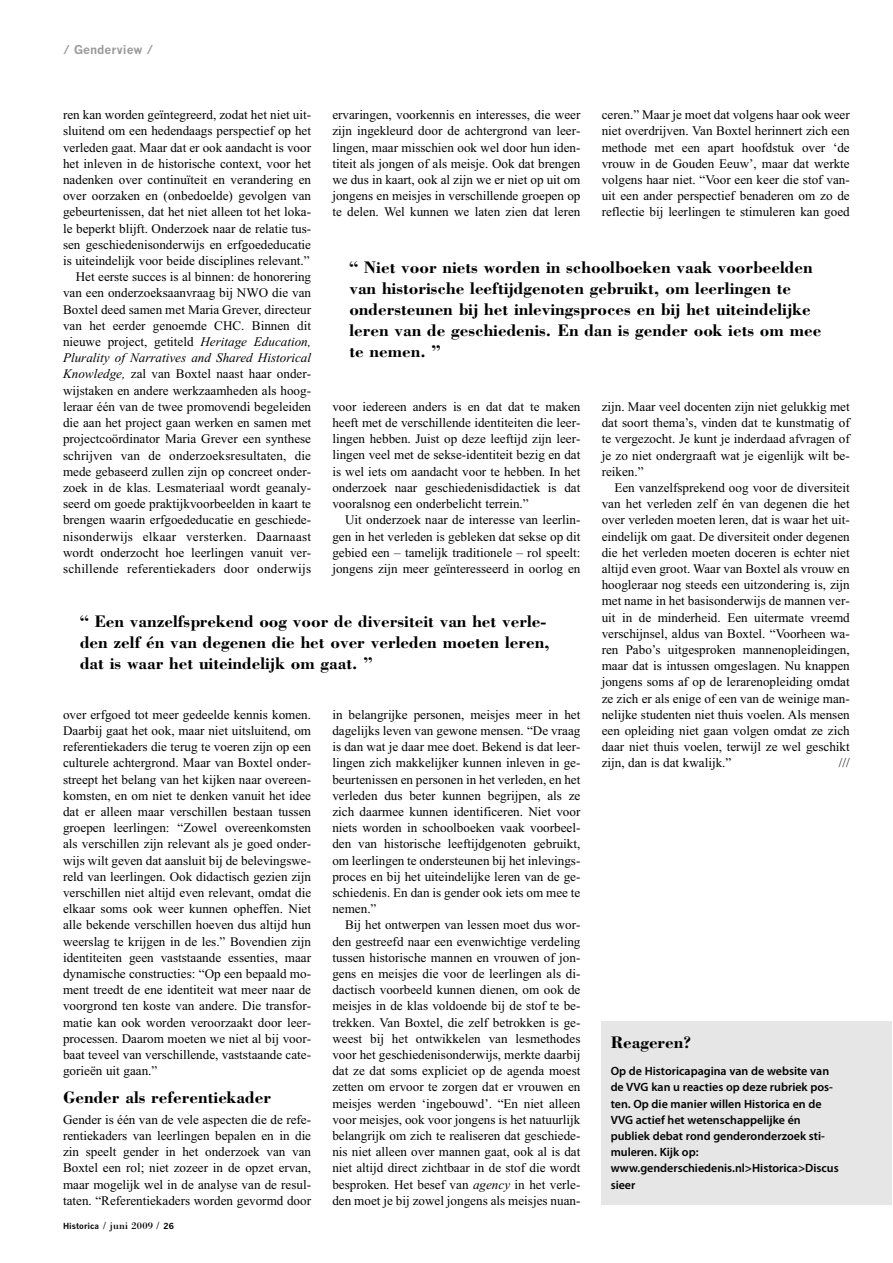
<style>
.page{position:relative;width:893px;height:1263px;background:#fff}
.page>*{position:absolute;margin:0;border:0;box-sizing:border-box;transform-origin:0 0}
.t1{font:700 17.25px/21px "Bodoni";color:#000}
.t2{font:13.2px/16.2px "Times New Roman";color:#000;text-align:justify}
.t3{font:600 12px/16.2px "Myriad Pro";color:#000}
.t4{font:700 12px "News Gothic";color:#999}
.t5{font:700 8.25px "News Gothic";color:#000}
.s1{font-style:italic}
.s2{font-family:"Bodoni";font-weight:400;font-size:10.5px}
</style>
<div class="page">
<div style="left:602px;top:1021px;width:290px;height:184px;background:#e6e6e6"></div>
<p class="t4" style="left:63px;top:45px;width:92px">/ Genderview /</p>
<p class="t2" style="left:602px;top:108px;width:250px">ceren.” Maar je moet dat volgens haar ook weer niet overdrijven. Van Boxtel herinnert zich een methode met een apart hoofdstuk over ‘de vrouw in de Gouden Eeuw’, maar dat werkte volgens haar niet. “Voor een keer die stof van&shy;uit een ander perspectief benaderen om zo de reflectie bij leerlingen te stimuleren kan goed</p>
<p class="t2" style="left:63px;top:108px;width:250px;text-align:right">ren kan worden geïntegreerd, zodat het niet uit&shy;sluitend om een hedendaags perspectief op het verleden gaat. Maar dat er ook aandacht is voor het inleven in de historische context, voor het nadenken over continuïteit en verandering en over oorzaken en (onbedoelde) gevolgen van gebeurtenissen, dat het niet alleen tot het loka&shy;le beperkt blijft. Onderzoek naar de relatie tus&shy;sen geschiedenisonderwijs en erfgoededucatie is uiteindelijk voor beide disciplines relevant.” Het eerste succes is al binnen: de honorering van een onderzoeksaanvraag bij NWO die van Boxtel deed samen met Maria Grever, directeur van het eerder genoemde CHC. Binnen dit nieuwe project, getiteld <span class="s1">Heritage Education, Plurality of Narratives and Shared Historical Knowledge,</span> zal van Boxtel naast haar onder&shy;wijstaken en andere werkzaamheden als hoog&shy;leraar één van de twee promovendi begeleiden die aan het project gaan werken en samen met projectcoördinator Maria Grever een synthese schrijven van de onderzoeksresultaten, die mede gebaseerd zullen zijn op concreet onder&shy;zoek in de klas. Lesmateriaal wordt geanaly&shy;seerd om goede praktijkvoorbeelden in kaart te brengen waarin erfgoededucatie en geschiede&shy;nisonderwijs elkaar versterken. Daarnaast wordt onderzocht hoe leerlingen vanuit ver&shy;schillende referentiekaders door onderwijs</p>
<p class="t2" style="left:332px;top:108px;width:250px">ervaringen, voorkennis en interesses, die weer zijn ingekleurd door de achtergrond van leer&shy;lingen, maar misschien ook wel door hun iden&shy;titeit als jongen of als meisje. Ook dat brengen we dus in kaart, ook al zijn we er niet op uit om jongens en meisjes in verschillende groepen op te delen. Wel kunnen we laten zien dat leren</p>
<p class="t1" style="left:349px;top:258px;width:473px">“ Niet voor niets worden in schoolboeken vaak voorbeelden van historische leeftijdgenoten gebruikt, om leerlingen te ondersteunen bij het inlevingsproces en bij het uiteindelijke leren van de geschiedenis. En dan is gender ook iets om mee te nemen. ”</p>
<p class="t2" style="left:602px;top:400px;width:250px">zijn. Maar veel docenten zijn niet gelukkig met dat soort thema’s, vinden dat te kunstmatig of te vergezocht. Je kunt je inderdaad afvragen of je zo niet ondergraaft wat je eigenlijk wilt be&shy;reiken.”</p>
<p class="t2" style="left:602px;top:481px;width:250px;text-indent:13px">Een vanzelfsprekend oog voor de diversiteit van het verleden zelf én van degenen die het over verleden moeten leren, dat is waar het uit&shy;eindelijk om gaat. De diversiteit onder degenen die het verleden moeten doceren is echter niet altijd even groot. Waar van Boxtel als vrouw en hoogleraar nog steeds een uitzondering is, zijn met name in het basisonderwijs de mannen ver&shy;uit in de minderheid. Een uitermate vreemd verschijnsel, aldus van Boxtel. “Voorheen wa&shy;ren Pabo’s uitgesproken mannenopleidingen, maar dat is intussen omgeslagen. Nu knappen jongens soms af op de lerarenopleiding omdat ze zich er als enige of een van de weinige man&shy;nelijke studenten niet thuis voelen. Als mensen een opleiding niet gaan volgen omdat ze zich daar niet thuis voelen, terwijl ze wel geschikt zijn, dan is dat kwalijk.”</p>
<p class="t2" style="left:332px;top:400px;width:250px">voor iedereen anders is en dat dat te maken heeft met de verschillende identiteiten die leer&shy;lingen hebben. Juist op deze leeftijd zijn leer&shy;lingen veel met de sekse-identiteit bezig en dat is wel iets om aandacht voor te hebben. In het onderzoek naar geschiedenisdidactiek is dat vooralsnog een onderbelicht terrein.”</p>
<p class="t2" style="left:332px;top:513px;width:250px;text-indent:13px">Uit onderzoek naar de interesse van leerlin&shy;gen in het verleden is gebleken dat sekse op dit gebied een – tamelijk traditionele – rol speelt: jongens zijn meer geïnteresseerd in oorlog en</p>
<h1 class="t1" style="left:80px;top:612px;width:471px">“ Een vanzelfsprekend oog voor de diversiteit van het verle&shy;den zelf én van degenen die het over verleden moeten leren, dat is waar het uiteindelijk om gaat. ”</h1>
<p class="t2" style="left:332px;top:707px;width:250px">in belangrijke personen, meisjes meer in het dagelijks leven van gewone mensen. “De vraag is dan wat je daar mee doet. Bekend is dat leer&shy;lingen zich makkelijker kunnen inleven in ge&shy;beurtenissen en personen in het verleden, en het verleden dus beter kunnen begrijpen, als ze zich daarmee kunnen identificeren. Niet voor niets worden in schoolboeken vaak voorbeel&shy;den van historische leeftijdgenoten gebruikt, om leerlingen te ondersteunen bij het inlevings&shy;proces en bij het uiteindelijke leren van de ge&shy;schiedenis. En dan is gender ook iets om mee te nemen.”</p>
<p class="t2" style="left:332px;top:918px;width:250px;text-indent:13px">Bij het ontwerpen van lessen moet dus wor&shy;den gestreefd naar een evenwichtige verdeling tussen historische mannen en vrouwen of jon&shy;gens en meisjes die voor de leerlingen als di&shy;dactisch voorbeeld kunnen dienen, om ook de meisjes in de klas voldoende bij de stof te be&shy;trekken. Van Boxtel, die zelf betrokken is ge&shy;weest bij het ontwikkelen van lesmethodes voor het geschiedenisonderwijs, merkte daarbij dat ze dat soms expliciet op de agenda moest zetten om ervoor te zorgen dat er vrouwen en meisjes werden ‘ingebouwd’. “En niet alleen voor meisjes, ook voor jongens is het natuurlijk belangrijk om zich te realiseren dat geschiede&shy;nis niet alleen over mannen gaat, ook al is dat niet altijd direct zichtbaar in de stof die wordt besproken. Het besef van <span class="s1">agency</span> in het verle&shy;den moet je bij zowel jongens als meisjes nuan-</p>
<p class="t2" style="left:63px;top:707px;width:250px">over erfgoed tot meer gedeelde kennis komen.<br>Daarbij gaat het ook, maar niet uitsluitend, om referentiekaders die terug te voeren zijn op een culturele achtergrond. Maar van Boxtel onder&shy;streept het belang van het kijken naar overeen&shy;komsten, en om niet te denken vanuit het idee dat er alleen maar verschillen bestaan tussen groepen leerlingen: “Zowel overeenkomsten als verschillen zijn relevant als je goed onder&shy;wijs wilt geven dat aansluit bij de belevingswe&shy;reld van leerlingen. Ook didactisch gezien zijn verschillen niet altijd even relevant, omdat die elkaar soms ook weer kunnen opheffen. Niet alle bekende verschillen hoeven dus altijd hun weerslag te krijgen in de les.” Bovendien zijn identiteiten geen vaststaande essenties, maar dynamische constructies: “Op een bepaald mo&shy;ment treedt de ene identiteit wat meer naar de voorgrond ten koste van andere. Die transfor&shy;matie kan ook worden veroorzaakt door leer&shy;processen. Daarom moeten we niet al bij voor&shy;baat teveel van verschillende, vaststaande cate&shy;gorieën uit gaan.”</p>
<h1 class="t1" style="left:63px;top:1088px;width:209px">Gender als referentiekader</h1>
<p class="t2" style="left:63px;top:1112px;width:250px">Gender is één van de vele aspecten die de refe&shy;rentiekaders van leerlingen bepalen en in die zin speelt gender in het onderzoek van van Boxtel een rol; niet zozeer in de opzet ervan, maar mogelijk wel in de analyse van de resul&shy;taten. “Referentiekaders worden gevormd door</p>
<p class="t2" style="left:839px;top:756px;width:12px">///</p>
<h1 class="t1" style="left:611px;top:1034px;width:82px">Reageren?</h1>
<p class="t3" style="left:611px;top:1064px;width:230px">Op de Historicapagina van de website van de VVG kan u reacties op deze rubriek pos&shy;ten. Op die manier willen Historica en de VVG actief het wetenschappelijke én publiek debat rond genderonderzoek sti&shy;muleren. Kijk op: www.genderschiedenis.nl&gt;Historica&gt;Discus sieer</p>
<p class="t5" style="left:63px;top:1222px;width:112px">Historica <span class="s2">/ juni 2009 /</span> 26</p>
</div>
